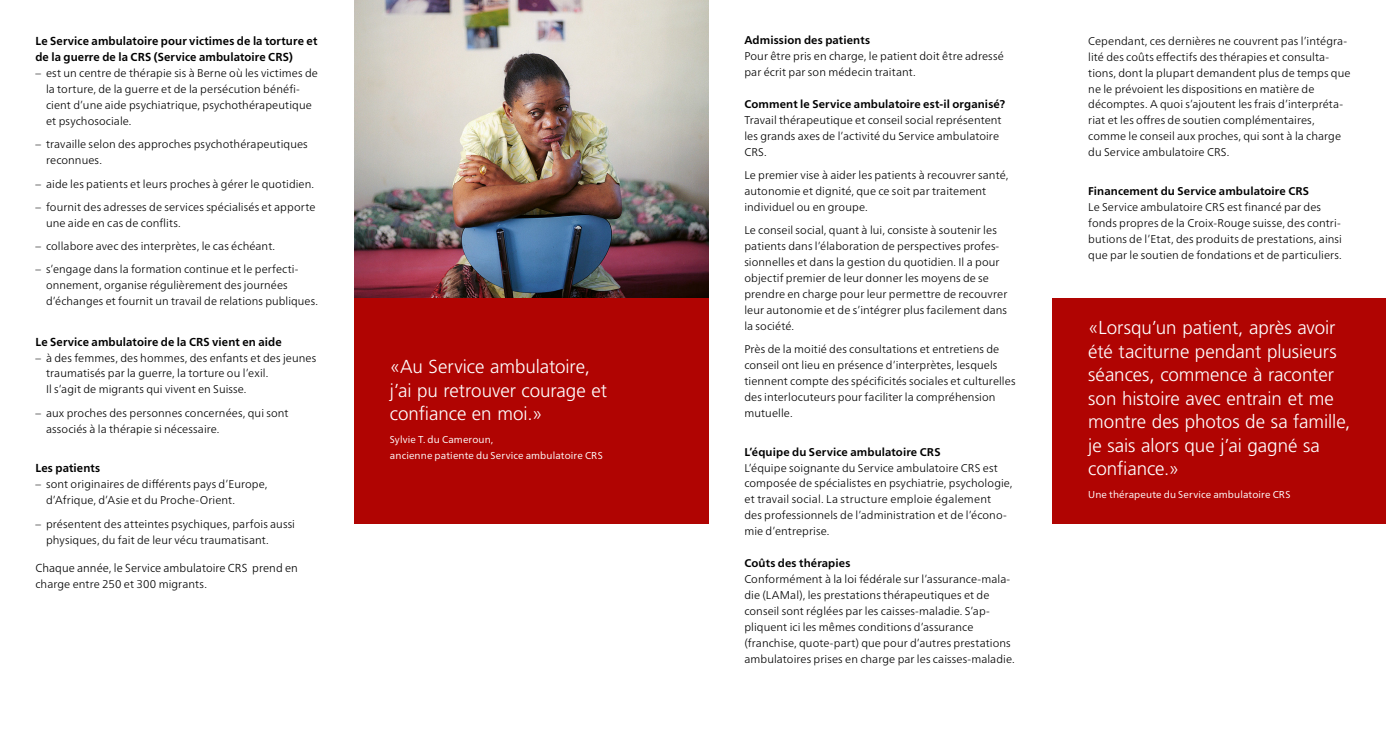
<style>
.page{position:relative;width:1386px;height:745px;background:#fff}
.page>*{position:absolute;margin:0;border:0;box-sizing:border-box;transform-origin:0 0}
.testimonial{font:300 18.75px/23.5px "Frutiger LT Std";color:#fff}
.zwischentitel1{font:700 11.62px/16.4px "Frutiger Neue LTW1 G";letter-spacing:.01em;color:#000}
.GT{font:300 11.62px "Frutiger Neue LTW1 G";letter-spacing:.005em;color:#000}
.GT-2{font:300 11.25px/16px "Frutiger Neue LTW1 G";letter-spacing:.01em;color:#000}
.zwischentitel1-2{font:700 11.25px "Frutiger Neue LTW1 G";letter-spacing:.01em;color:#000}
.testimonial_-_name{font:10px/16px "Frutiger Neue LTW1 G";letter-spacing:.01em;color:#fff}
</style>
<div class="page">
<div style="left:1052px;top:298px;width:333px;height:225px;background:#b00402"></div>
<img style="left:354px;top:0;width:355px;height:298px">
<div style="left:354px;top:298px;width:355px;height:225px;background:#b00402"></div>
<p class="zwischentitel1" style="left:35px;top:33px;width:283px">Le Service ambulatoire pour victimes de la torture et de la guerre de la CRS (Service ambulatoire CRS)</p>
<p class="GT-2" style="left:46px;top:65px;width:273px;text-indent:-11px">– est un centre de thérapie sis à Berne où les victimes de la torture, de la guerre et de la persécution bénéfi&shy;cient d’une aide psychiatrique, psychothérapeutique et psychosociale.</p>
<p class="GT-2" style="left:46px;top:136px;width:263px;text-indent:-11px">– travaille selon des approches psychothérapeutiques reconnues.</p>
<p class="GT-2" style="left:35px;top:175px;width:280px">– aide les patients et leurs proches à gérer le quotidien.</p>
<p class="GT-2" style="left:46px;top:199px;width:271px;text-indent:-11px">– fournit des adresses de services spécialisés et apporte une aide en cas de conflits.</p>
<p class="GT-2" style="left:35px;top:238px;width:241px">– collabore avec des interprètes, le cas échéant.</p>
<p class="GT-2" style="left:46px;top:261px;width:273px;text-indent:-11px">– s’engage dans la formation continue et le perfecti&shy;onnement, organise régulièrement des journées d’échanges et fournit un travail de relations publiques.</p>
<p class="zwischentitel1" style="left:35px;top:333px;width:248px">Le Service ambulatoire de la CRS vient en aide</p>
<p class="GT-2" style="left:46px;top:349px;width:272px;text-indent:-11px">– à des femmes, des hommes, des enfants et des jeunes traumatisés par la guerre, la torture ou l’exil.<br>Il s’agit de migrants qui vivent en Suisse.</p>
<p class="GT-2" style="left:46px;top:404px;width:244px;text-indent:-11px">– aux proches des personnes concernées, qui sont associés à la thérapie si nécessaire.</p>
<p class="zwischentitel1" style="left:35px;top:459px;width:66px">Les patients</p>
<p class="GT-2" style="left:46px;top:476px;width:223px;text-indent:-11px">– sont originaires de différents pays d’Europe, d’Afrique, d’Asie et du Proche-Orient.</p>
<p class="GT-2" style="left:46px;top:515px;width:250px;text-indent:-11px">– présentent des atteintes psychiques, parfois aussi physiques, du fait de leur vécu traumatisant.</p>
<p class="GT" style="left:35px;top:560px;width:264px">Chaque année, le Service ambulatoire CRS prend en</p>
<p class="GT-2" style="left:35px;top:575px;width:173px">charge entre 250 et 300 migrants.</p>
<p class="testimonial" style="left:390px;top:355px;width:219px">«Au Service ambulatoire, j’ai pu retrouver courage et confiance en moi.»</p>
<p class="testimonial_-_name" style="left:390px;top:431px;width:214px">Sylvie T. du Cameroun,<br>ancienne patiente du Service ambulatoire CRS</p>
<p class="zwischentitel1-2" style="left:744px;top:33px;width:127px">Admission des patients</p>
<p class="GT-2" style="left:744px;top:48px;width:261px">Pour être pris en charge, le patient doit être adressé par écrit par son médecin traitant.</p>
<p class="zwischentitel1-2" style="left:744px;top:97px;width:262px">Comment le Service ambulatoire est-il organisé?</p>
<p class="GT-2" style="left:744px;top:112px;width:259px">Travail thérapeutique et conseil social représentent les grands axes de l’activité du Service ambulatoire<br>CRS.</p>
<p class="GT-2" style="left:744px;top:167px;width:265px">Le premier vise à aider les patients à recouvrer santé, autonomie et dignité, que ce soit par traitement individuel ou en groupe.</p>
<p class="GT-2" style="left:744px;top:222px;width:264px">Le conseil social, quant à lui, consiste à soutenir les patients dans l’élaboration de perspectives profes&shy;sionnelles et dans la gestion du quotidien. Il a pour objectif premier de leur donner les moyens de se prendre en charge pour leur permettre de recouvrer leur autonomie et de s’intégrer plus facilement dans la société.</p>
<p class="GT-2" style="left:744px;top:340px;width:273px">Près de la moitié des consultations et entretiens de conseil ont lieu en présence d’interprètes, lesquels tiennent compte des spécificités sociales et culturelles des interlocuteurs pour faciliter la compréhension mutuelle.</p>
<p class="zwischentitel1-2" style="left:744px;top:444px;width:198px">L’équipe du Service ambulatoire CRS</p>
<p class="GT-2" style="left:744px;top:459px;width:270px">L’équipe soignante du Service ambulatoire CRS est composée de spécialistes en psychiatrie, psychologie, et travail social. La structure emploie également<br>des professionnels de l’administration et de l’écono&shy;mie d’entreprise.</p>
<p class="zwischentitel1-2" style="left:744px;top:556px;width:107px">Coûts des thérapies</p>
<p class="GT-2" style="left:744px;top:571px;width:272px">Conformément à la loi fédérale sur l’assurance-mala&shy;die (LAMal), les prestations thérapeutiques et de conseil sont réglées par les caisses-maladie. S’ap&shy;pliquent ici les mêmes conditions d’assurance (franchise, quote-part) que pour d’autres prestations ambulatoires prises en charge par les caisses-maladie.</p>
<p class="GT-2" style="left:1088px;top:33px;width:264px">Cependant, ces dernières ne couvrent pas l’intégra&shy;lité des coûts effectifs des thérapies et consulta&shy;tions, dont la plupart demandent plus de temps que ne le prévoient les dispositions en matière de décomptes. A quoi s’ajoutent les frais d’interpréta&shy;riat et les offres de soutien complémentaires, comme le conseil aux proches, qui sont à la charge du Service ambulatoire CRS.</p>
<p class="zwischentitel1-2" style="left:1088px;top:185px;width:222px">Financement du Service ambulatoire CRS</p>
<p class="GT-2" style="left:1088px;top:199px;width:255px">Le Service ambulatoire CRS est financé par des fonds propres de la Croix-Rouge suisse, des contri&shy;butions de l’Etat, des produits de prestations, ainsi que par le soutien de fondations et de particuliers.</p>
<p class="testimonial" style="left:1088px;top:316px;width:264px">«Lorsqu’un patient, après avoir été taciturne pendant plusieurs séances, commence à raconter son histoire avec entrain et me montre des photos de sa famille, je sais alors que j’ai gagné sa confiance.»</p>
<p class="testimonial_-_name" style="left:1088px;top:486px;width:204px">Une thérapeute du Service ambulatoire CRS</p>
</div>
